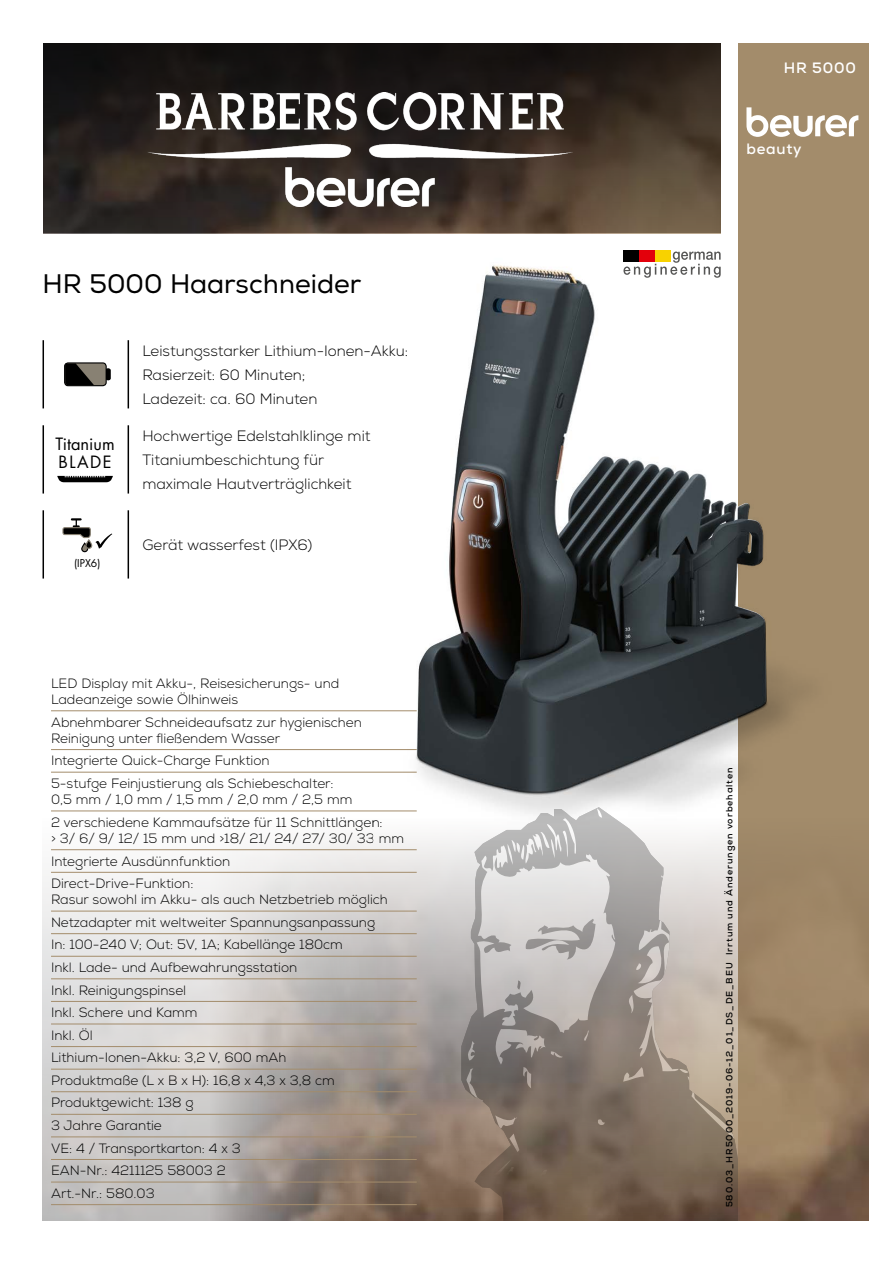
<style>
.page{position:relative;width:893px;height:1263px;background:#fff}
.page>*{position:absolute;margin:0;border:0;box-sizing:border-box;transform-origin:0 0}
.t1{font:25.5px "Nexa";color:#000}
.t2{font:16.5px "Futura Std";color:#000}
.t3{font:300 15px/24px "Nexa";color:#000}
.t4{font:700 15px "Nexa";letter-spacing:.05em;color:#fff}
.t5{font:300 13.5px/22.5px "Nexa";color:#000}
.t6{font:10.5px "Futura Std";color:#000}
.t7{font:700 9px "Nexa";letter-spacing:.1em;color:#000}
</style>
<div class="page">
<div style="left:738px;top:43px;width:131px;height:1177px;background:#a38c6b"></div>
<img style="left:415px;top:845px;width:454px;height:375px">
<svg style="left:746px;top:107px;width:112px;height:30px"></svg>
<svg style="left:461px;top:845px;width:277px;height:375px;background:#a2978f"></svg>
<svg style="left:43px;top:711px;width:372px;height:510px"></svg>
<hr style="left:51px;top:710px;width:366px;height:1px;background:#a38c6b">
<hr style="left:51px;top:749px;width:366px;height:1px;background:#a38c6b">
<hr style="left:51px;top:772px;width:366px;height:1px;background:#a38c6b">
<hr style="left:51px;top:810px;width:366px;height:1px;background:#a38c6b">
<hr style="left:51px;top:849px;width:366px;height:1px;background:#a38c6b">
<hr style="left:51px;top:872px;width:366px;height:1px;background:#a38c6b">
<hr style="left:51px;top:911px;width:366px;height:1px;background:#a38c6b">
<hr style="left:51px;top:933px;width:366px;height:1px;background:#a38c6b">
<hr style="left:51px;top:956px;width:366px;height:1px;background:#a38c6b">
<hr style="left:51px;top:978px;width:366px;height:1px;background:#a38c6b">
<hr style="left:51px;top:1001px;width:366px;height:1px;background:#a38c6b">
<hr style="left:51px;top:1023px;width:366px;height:1px;background:#a38c6b">
<hr style="left:51px;top:1046px;width:366px;height:1px;background:#a38c6b">
<hr style="left:51px;top:1069px;width:366px;height:1px;background:#a38c6b">
<hr style="left:51px;top:1091px;width:366px;height:1px;background:#a38c6b">
<hr style="left:51px;top:1114px;width:366px;height:1px;background:#a38c6b">
<hr style="left:51px;top:1136px;width:366px;height:1px;background:#a38c6b">
<hr style="left:51px;top:1159px;width:366px;height:1px;background:#a38c6b">
<hr style="left:51px;top:1182px;width:366px;height:1px;background:#a38c6b">
<hr style="left:51px;top:1204px;width:366px;height:1px;background:#a38c6b">
<img style="left:43px;top:43px;width:678px;height:190px">
<img style="left:147px;top:93px;width:425px;height:113px">
<img style="left:374px;top:250px;width:431px;height:595px">
<img style="left:418px;top:266px;width:348px;height:527px">
<div style="left:65px;top:363px;width:41px;height:23px;background:#888173;border-radius:3px"></div>
<div style="left:64px;top:362px;width:43px;height:24px;border:1px solid #000;border-radius:3px"></div>
<svg style="left:65px;top:363px;width:29px;height:22px"></svg>
<svg style="left:106px;top:367px;width:5px;height:14px"></svg>
<hr style="left:43px;top:340px;width:1px;height:68px;background:#000">
<hr style="left:128px;top:340px;width:1px;height:68px;background:#000">
<hr style="left:43px;top:425px;width:1px;height:68px;background:#000">
<hr style="left:128px;top:425px;width:1px;height:68px;background:#000">
<svg style="left:57px;top:476px;width:56px;height:6px"></svg>
<hr style="left:128px;top:510px;width:1px;height:68px;background:#000">
<hr style="left:43px;top:510px;width:1px;height:68px;background:#000">
<div style="left:82px;top:543px;width:6px;height:9px;background:#888173;border-radius:3px"></div>
<div style="left:81px;top:543px;width:7px;height:9px;border:1px solid #000;border-radius:3px"></div>
<svg style="left:62px;top:518px;width:50px;height:31px"></svg>
<h1 class="t1" style="left:43px;top:268px;width:320px">HR 5000 Haarschneider</h1>
<p class="t2" style="left:55px;top:434px;width:61px">Titanium</p>
<p class="t2" style="left:58px;top:452px;width:55px">BLADE</p>
<p class="t6" style="left:74px;top:556px;width:28px">(IPX6)</p>
<p class="t3" style="left:142px;top:339px;width:267px">Leistungsstarker Lithium-Ionen-Akku:<br>Rasierzeit: 60 Minuten;<br>Ladezeit: ca. 60 Minuten</p>
<p class="t3" style="left:142px;top:424px;width:230px">Hochwertige Edelstahlklinge mit<br>Titaniumbeschichtung für maximale Hautverträglichkeit</p>
<p class="t3" style="left:142px;top:533px;width:171px">Gerät wasserfest (IPX6)</p>
<p class="t5" style="left:51px;top:675px;width:290px;line-height:16.2px">LED Display mit Akku-, Reisesicherungs- und<br>Ladeanzeige sowie Ölhinweis</p>
<p class="t5" style="left:51px;top:714px;width:312px;line-height:16.2px">Abnehmbarer Schneideaufsatz zur hygienischen<br>Reinigung unter fließendem Wasser</p>
<p class="t5" style="left:51px;top:750px;width:284px">Integrierte Quick-Charge Funktion<br>5-stufge Feinjustierung als Schiebeschalter:</p>
<p class="t5" style="left:51px;top:789px;width:333px">0,5 mm / 1,0 mm / 1,5 mm / 2,0 mm / 2,5 mm<br>2 verschiedene Kammaufsätze für 11 Schnittlängen:</p>
<p class="t5" style="left:51px;top:827px;width:355px">&gt; 3/ 6/ 9/ 12/ 15 mm und &gt;18/ 21/ 24/ 27/ 30/ 33 mm<br>Integrierte Ausdünnfunktion<br>Direct-Drive-Funktion:</p>
<p class="t5" style="left:51px;top:889px;width:338px">Rasur sowohl im Akku- als auch Netzbetrieb möglich<br>Netzadapter mit weltweiter Spannungsanpassung<br>In: 100-240 V; Out: 5V, 1A; Kabellänge 180cm<br>Inkl. Lade- und Aufbewahrungsstation<br>Inkl. Reinigungspinsel<br>Inkl. Schere und Kamm<br>Inkl. Öl<br>Lithium-Ionen-Akku: 3,2 V, 600 mAh<br>Produktmaße (L x B x H): 16,8 x 4,3 x 3,8 cm<br>Produktgewicht: 138 g<br>3 Jahre Garantie<br>VE: 4 / Transportkarton: 4 x 3<br>EAN-Nr.: 4211125 58003 2<br>Art.-Nr.: 580.03</p>
<p class="t4" style="left:784px;top:58px;width:73px">HR 5000</p>
<p class="t4" style="left:746px;top:139px;width:57px">beauty</p>
<p class="t7" style="left:724px;top:1207px;width:441px;rotate:-90deg">580.03_HR5000_2019-06-12_01_DS_DE_BEU Irrtum und Änderungen vorbehalten</p>
</div>
